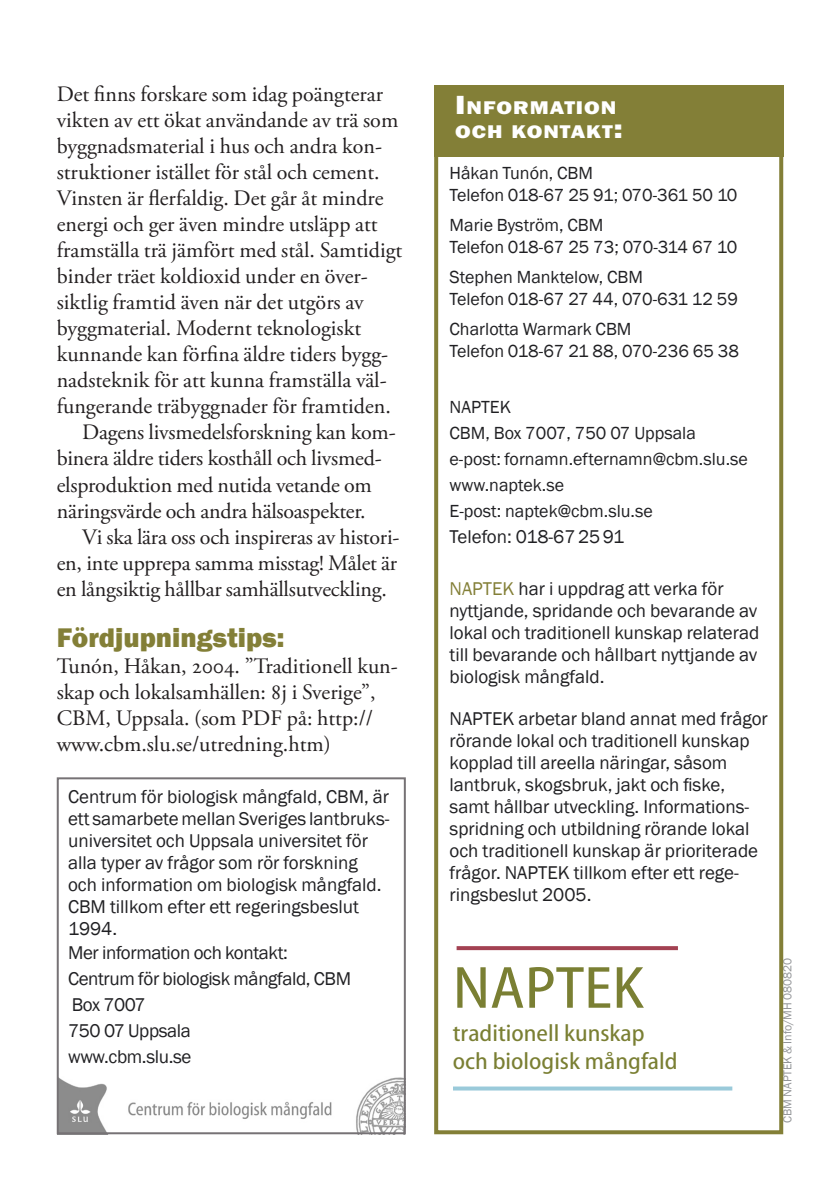
<style>
.page{position:relative;width:840px;height:1191px;background:#fff}
.page>*{position:absolute;margin:0;border:0;box-sizing:border-box;transform-origin:0 0}
.t1{font:60px "Myriad Cn Web";color:#7a7f33;scale:1.1 1}
.underrubrik1{font:800 27.8px "Franklin Gothic";color:#837f37}
.t2{font:24px/28px "Myriad Cn Web";color:#7a7f33;scale:1.1 1}
.brödtext_utan_första{font:22px/26px "Adobe Garamond Pro";color:#231f20}
.brödtext{font:22px/26px "Adobe Garamond Pro";letter-spacing:-.01em;color:#231f20}
.Box{font:19px/22px "Franklin Gothic";color:#202023}
.Box-2{font:19px "Franklin Gothic";letter-spacing:-.02em;color:#202023}
.Boxrubrik{font:800 18.8px/24px "Franklin Gothic";letter-spacing:.045em;color:#fff;scale:1.2 1}
.Box-3{font:18px/22px "Franklin Gothic";color:#202023}
.bildtext{font:12px "Franklin Gothic";letter-spacing:-.01em;color:#939598}
.s1{font-size:27px}
.s2{color:#837f37}
</style>
<div class="page">
<svg style="left:456px;top:946px;width:221px;height:4px"></svg>
<svg style="left:453px;top:1086px;width:279px;height:4px"></svg>
<img style="left:60px;top:1077px;width:342px;height:54px">
<div style="left:57px;top:777px;width:348px;height:357px;border:2px solid #767275"></div>
<div style="left:434px;top:85px;width:348px;height:71px;background:#837f37"></div>
<div style="left:434px;top:89px;width:348px;height:1045px;border:4px solid #837f37"></div>
<p class="brödtext_utan_första" style="left:57px;top:82px;width:347px">Det finns forskare som idag poäng-terar vikten av ett ökat användande av trä som byggnadsmaterial i hus och andra kon&shy;struktioner istället för stål och cement.<br>Vinsten är flerfaldig. Det går åt mindre energi och ger även mindre utsläpp att framställa trä jämfört med stål. Samtidigt binder träet koldioxid under en över&shy;siktlig framtid även när det utgörs av byggmaterial. Modernt teknologiskt kunnande kan förfina äldre tiders bygg&shy;nadsteknik för att kunna framställa väl&shy;fungerande träbyggnader för framtiden.</p>
<p class="brödtext" style="left:57px;top:420px;width:340px;text-indent:26px">Dagens livsmedelsforskning kan kom&shy;binera äldre tiders kosthåll och livsmed&shy;elsproduktion med nutida vetande om näringsvärde och andra hälsoaspekter.</p>
<p class="brödtext" style="left:57px;top:524px;width:344px;text-align:justify;text-indent:26px">Vi ska lära oss och inspireras av histori&shy;en, inte upprepa samma misstag! Målet är en långsiktig hållbar samhällsutveckling.</p>
<p class="underrubrik1" style="left:57px;top:620px;width:229px">FÖRDJUPNINGSTIPS:</p>
<p class="brödtext_utan_första" style="left:57px;top:654px;width:342px">Tunón, Håkan, 2004. ”Traditionell kun&shy;skap och lokalsamhällen: 8j i Sverige”, CBM, Uppsala. (som PDF på: http:// www.cbm.slu.se/utredning.htm)</p>
<p class="Box" style="left:68px;top:786px;width:323px">Centrum för biologisk mångfald, CBM, är ett samarbete mellan Sveriges lantbruks&shy;universitet och Uppsala universitet för alla typer av frågor som rör forskning och information om biologisk mångfald.<br>CBM tillkom efter ett regeringsbeslut 1994.</p>
<p class="Box-2" style="left:68px;top:941px;width:221px">Mer information och kontakt:</p>
<p class="Box-2" style="left:68px;top:967px;width:284px">Centrum för biologisk mångfald, CBM</p>
<p class="Box" style="left:72px;top:994px;width:75px">Box 7007</p>
<p class="Box-2" style="left:68px;top:1019px;width:124px">750 07 Uppsala</p>
<p class="Box-2" style="left:68px;top:1045px;width:125px">www.cbm.slu.se</p>
<p class="Boxrubrik" style="left:455px;top:96px;width:141px"><span class="s1">I</span>NFORMATION<br>OCH KONTAKT<span class="s1">:</span></p>
<p class="Box-3" style="left:449px;top:163px;width:289px">Håkan Tunón, CBM<br>Telefon 018-67 25 91; 070-361 50 10</p>
<p class="Box-3" style="left:449px;top:215px;width:289px">Marie Byström, CBM<br>Telefon 018-67 25 73; 070-314 67 10</p>
<p class="Box-3" style="left:449px;top:267px;width:290px">Stephen Manktelow, CBM<br>Telefon 018-67 27 44, 070-631 12 59</p>
<p class="Box-3" style="left:449px;top:319px;width:291px">Charlotta Warmark CBM<br>Telefon 018-67 21 88, 070-236 65 38</p>
<p class="Box-3" style="left:449px;top:397px;width:63px">NAPTEK</p>
<p class="Box-3" style="left:449px;top:423px;width:248px">CBM, Box 7007, 750 07 Uppsala</p>
<p class="Box-3" style="left:449px;top:449px;width:300px">e-post: fornamn.efternamn@cbm.slu.se</p>
<p class="Box-3" style="left:449px;top:475px;width:116px">www.naptek.se</p>
<p class="Box-3" style="left:449px;top:501px;width:205px">E-post: naptek@cbm.slu.se</p>
<p class="Box" style="left:449px;top:526px;width:176px">Telefon: 018-672591</p>
<p class="Box" style="left:449px;top:578px;width:311px"><span class="s2">NAPTEK</span> har i uppdrag att verka för nyttjande, spridande och bevarande av lokal och traditionell kunskap relaterad till bevarande och hållbart nyttjande av biologisk mångfald.</p>
<p class="Box" style="left:449px;top:708px;width:320px">NAPTEK arbetar bland annat med frågor rörande lokal och traditionell kunskap kopplad till areella näringar, såsom lantbruk, skogsbruk, jakt och fiske, samt hållbar utveckling. Informations&shy;spridning och utbildning rörande lokal och traditionell kunskap är prioriterade frågor. NAPTEK tillkom efter ett rege&shy;ringsbeslut 2005.</p>
<p class="t1" style="left:452px;top:955px;width:175px">NAPTEK</p>
<p class="t2" style="left:452px;top:1020px;width:206px">traditionell kunskap och biologisk mångfald</p>
<p class="bildtext" style="left:779px;top:1122px;width:166px;rotate:-90deg">CBM NAPTEK &amp; Info/MH 080820</p>
</div>
